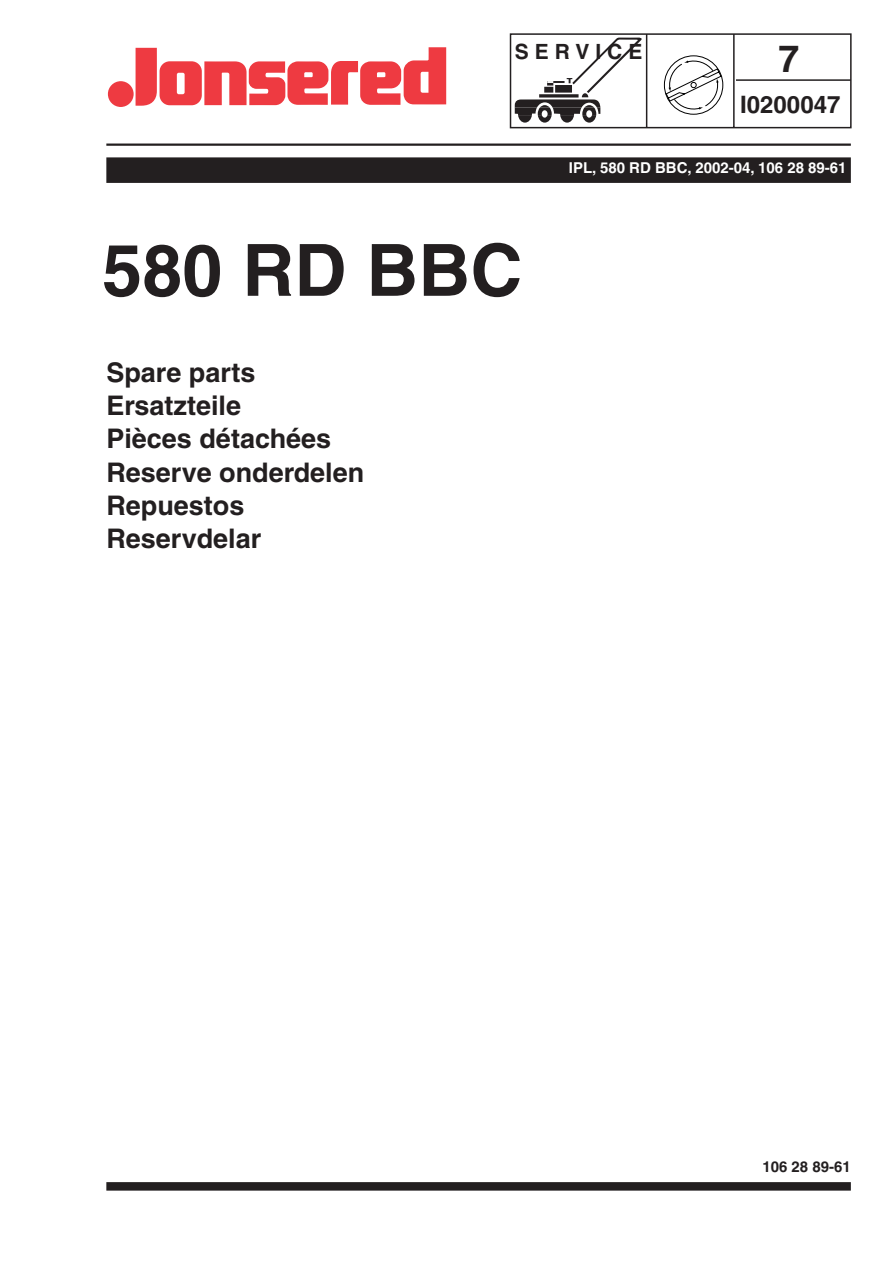
<style>
.page{position:relative;width:893px;height:1263px;background:#fff}
.page>*{position:absolute;margin:0;border:0;box-sizing:border-box;transform-origin:0 0}
.t1{font:700 72px "Helvetica";color:#231f20}
.t2{font:700 37.5px "Helvetica";color:#231f20}
.t3{font:700 27px/33.2px "Helvetica";color:#231f20}
.t4{font:700 24px "Helvetica";color:#231f20}
.t5{font:700 21px "Helvetica";letter-spacing:.285em;color:#231f20}
.t6{font:700 15px "Helvetica";color:#fff}
.t7{font:700 15px "Helvetica";color:#231f20}
</style>
<div class="page">
<div style="left:106px;top:1182px;width:744px;height:9px;background:#231f20"></div>
<hr style="left:106px;top:144px;width:744px;height:2px;background:#231f20">
<div style="left:106px;top:157px;width:744px;height:26px;background:#231f20"></div>
<div style="left:108px;top:81px;width:26px;height:26px;background:#ee3a41;border-radius:50%"></div>
<svg style="left:135px;top:47px;width:311px;height:59px"></svg>
<svg style="left:509px;top:33px;width:343px;height:96px"></svg>
<p class="t5" style="left:514px;top:44px;width:129px">SERVICE</p>
<h2 class="t2" style="left:778px;top:45px;width:22px">7</h2>
<p class="t4" style="left:740px;top:96px;width:102px">I0200047</p>
<h1 class="t1" style="left:102px;top:244px;width:422px">580 RD BBC</h1>
<p class="t3" style="left:106px;top:359px;width:259px">Spare parts<br>Ersatzteile<br>Pièces détachées<br>Reserve onderdelen<br>Repuestos<br>Reservdelar</p>
<p class="t6" style="left:569px;top:162px;width:279px">IPL, 580 RD BBC, 2002-04, 106 28 89-61</p>
<p class="t7" style="left:762px;top:1161px;width:90px">106 28 89-61</p>
</div>
